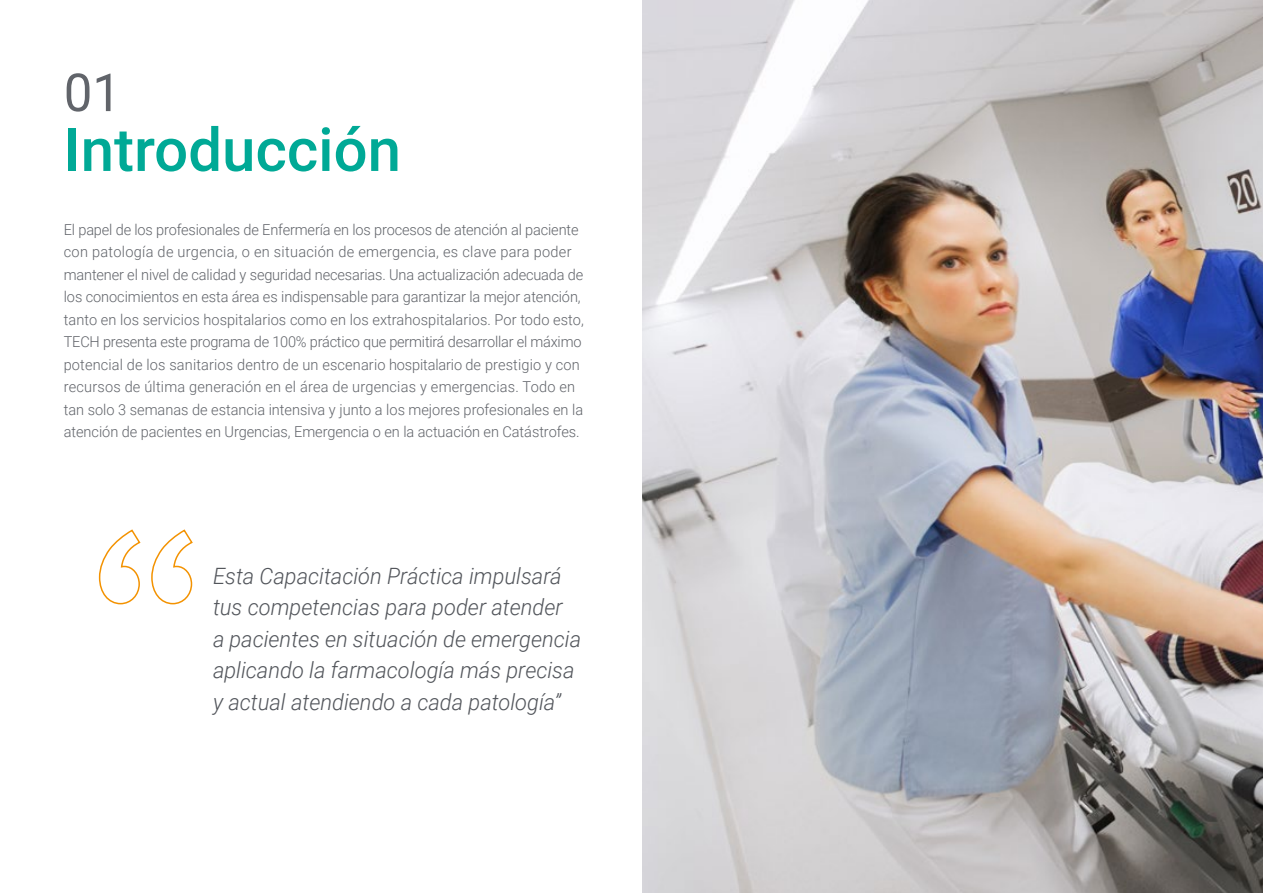
<style>
.page{position:relative;width:1263px;height:893px;background:#fff}
.page>*{position:absolute;margin:0;border:0;box-sizing:border-box;transform-origin:0 0}
.t1{font:500 60px "Roboto";color:#00a996}
.t2{font:52.5px "Roboto";color:#61646a}
.t3{font:italic 300 22.5px/31.5px "Roboto";color:#52555b}
.t4{font:300 15px/22.5px "Roboto";letter-spacing:-.005em;color:#61646a}
</style>
<div class="page">
<svg style="left:98px;top:529px;width:95px;height:76px"></svg>
<img style="left:642px;top:0;width:621px;height:893px">
<h2 class="t2" style="left:64px;top:56px;width:59px">01</h2>
<h1 class="t1" style="left:64px;top:108px;width:339px">Introducción</h1>
<p class="t4" style="left:64px;top:217px;width:521px">El papel de los profesionales de Enfermería en los procesos de atención al paciente con patología de urgencia, o en situación de emergencia, es clave para poder mantener el nivel de calidad y seguridad necesarias. Una actualización adecuada de los conocimientos en esta área es indispensable para garantizar la mejor atención, tanto en los servicios hospitalarios como en los extrahospitalarios. Por todo esto, TECH presenta este programa de 100% práctico que permitirá desarrollar el máximo potencial de los sanitarios dentro de un escenario hospitalario de prestigio y con recursos de última generación en el área de urgencias y emergencias. Todo en tan solo 3 semanas de estancia intensiva y junto a los mejores profesionales en la atención de pacientes en Urgencias, Emergencia o en la actuación en Catástrofes.</p>
<h3 class="t3" style="left:213px;top:559px;width:370px">Esta Capacitación Práctica impulsará tus competencias para poder atender<br>a pacientes en situación de emergencia aplicando la farmacología más precisa y actual atendiendo a cada patología”</h3>
</div>
